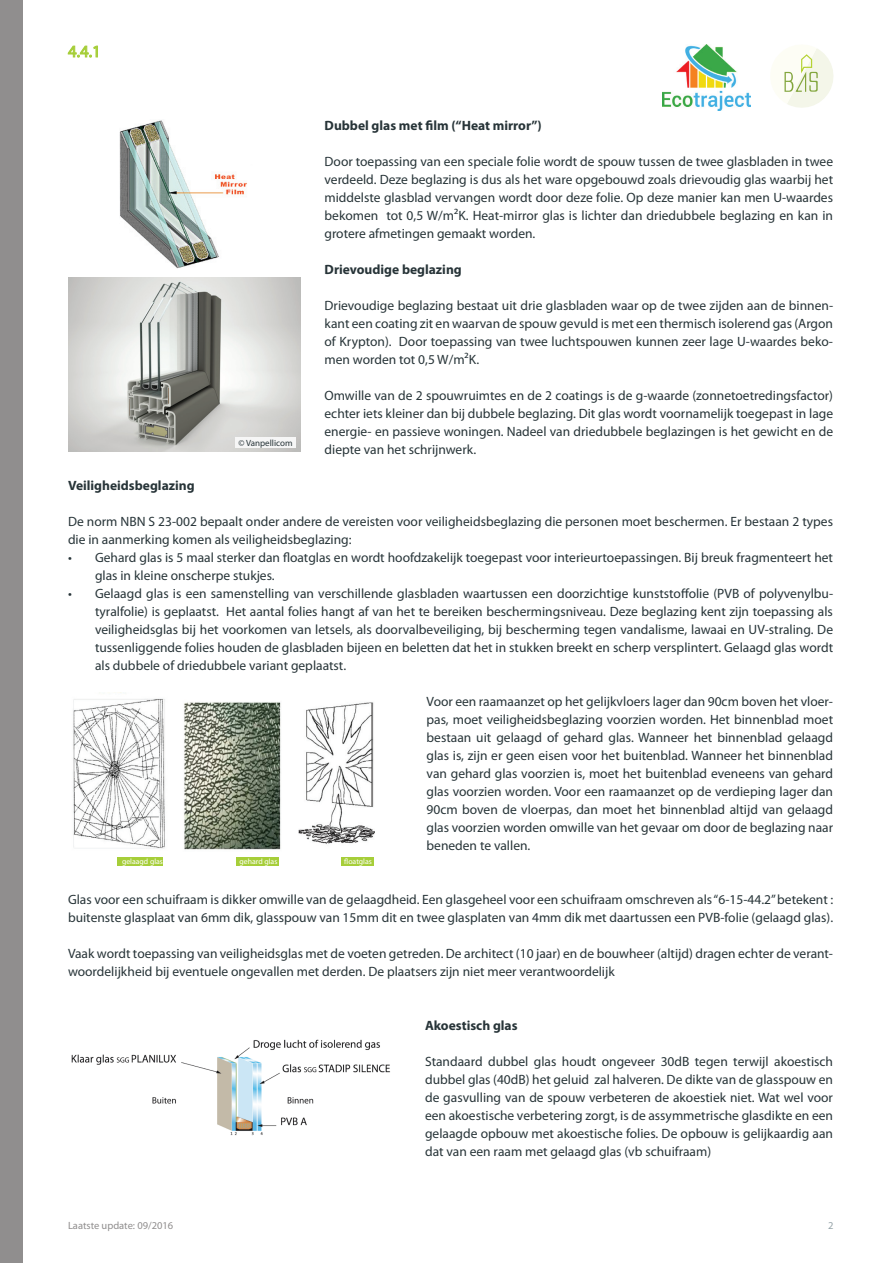
<style>
.page{position:relative;width:893px;height:1263px;background:#fff}
.page>*{position:absolute;margin:0;border:0;box-sizing:border-box;transform-origin:0 0}
.t1{font:16.8px "Myriad Pro";color:#a6ce39}
.t2{font:13.5px/18px "Myriad Pro";color:#273438;text-align:justify}
.t3{font:700 13.5px "Myriad Pro";color:#273438}
.t4{font:10.5px "Myriad Pro";color:#908e8e}
.t5{font:10.5px "Myriad Pro";color:#95a3a8}
.t6{font:9px "Myriad Pro";color:#273438}
.t7{font:7.8px "Myriad Pro";color:#fff}
</style>
<div class="page">
<svg style="left:784px;top:49px;width:50px;height:59px"></svg>
<img style="left:662px;top:44px;width:88px;height:67px">
<img style="left:68px;top:277px;width:232px;height:174px">
<div style="left:0;top:0;width:23px;height:1263px;background:#908e8e"></div>
<img style="left:119px;top:120px;width:128px;height:149px">
<img style="left:71px;top:1039px;width:319px;height:97px">
<div style="left:236px;top:437px;width:60px;height:10px;background:#f6f6f6"></div>
<img style="left:299px;top:702px;width:76px;height:142px">
<div style="left:342px;top:857px;width:32px;height:8px;background:#a6ce39"></div>
<img style="left:184px;top:702px;width:97px;height:148px">
<div style="left:236px;top:857px;width:43px;height:8px;background:#a6ce39"></div>
<div style="left:117px;top:857px;width:46px;height:8px;background:#a6ce39"></div>
<img style="left:73px;top:698px;width:92px;height:151px">
<svg style="left:68px;top:45px;width:30px;height:13px"></svg>
<p class="t1" style="left:68px;top:41px;width:34px">4.4.1</p>
<p class="t6" style="left:238px;top:437px;width:56px">© Vanpellicom</p>
<p class="t3" style="left:325px;top:116px;width:219px">Dubbel glas met film (“Heat mirror”)</p>
<p class="t2" style="left:325px;top:152px;width:510px">Door toepassing van een speciale folie wordt de spouw tussen de twee glasbladen in twee verdeeld. Deze beglazing is dus als het ware opgebouwd zoals drievoudig glas waarbij het middelste glasblad vervangen wordt door deze folie. Op deze manier kan men U-waardes bekomen tot 0,5 W/m²K. Heat-mirror glas is lichter dan driedubbele beglazing en kan in grotere afmetingen gemaakt worden.</p>
<p class="t3" style="left:325px;top:260px;width:139px">Drievoudige beglazing</p>
<p class="t2" style="left:325px;top:296px;width:510px">Drievoudige beglazing bestaat uit drie glasbladen waar op de twee zijden aan de binnen&shy;kant een coating zit en waarvan de spouw gevuld is met een thermisch isolerend gas (Argon of Krypton). Door toepassing van twee luchtspouwen kunnen zeer lage U-waardes beko&shy;men worden tot 0,5 W/m²K.</p>
<p class="t2" style="left:325px;top:386px;width:510px">Omwille van de 2 spouwruimtes en de 2 coatings is de g-waarde (zonnetoetredingsfactor) echter iets kleiner dan bij dubbele beglazing. Dit glas wordt voornamelijk toegepast in lage energie- en passieve woningen. Nadeel van driedubbele beglazingen is het gewicht en de diepte van het schrijnwerk.</p>
<p class="t3" style="left:68px;top:476px;width:128px">Veiligheidsbeglazing</p>
<p class="t2" style="left:68px;top:512px;width:766px">De norm NBN S 23-002 bepaalt onder andere de vereisten voor veiligheidsbeglazing die personen moet beschermen. Er bestaan 2 types die in aanmerking komen als veiligheidsbeglazing:</p>
<p class="t2" style="left:95px;top:548px;width:740px;text-indent:-27px">• Gehard glas is 5 maal sterker dan floatglas en wordt hoofdzakelijk toegepast voor interieurtoepassingen. Bij breuk fragmenteert het glas in kleine onscherpe stukjes.</p>
<p class="t2" style="left:95px;top:584px;width:740px;text-indent:-27px">• Gelaagd glas is een samenstelling van verschillende glasbladen waartussen een doorzichtige kunststoffolie (PVB of polyvenylbu&shy;tyralfolie) is geplaatst. Het aantal folies hangt af van het te bereiken beschermingsniveau. Deze beglazing kent zijn toepassing als veiligheidsglas bij het voorkomen van letsels, als doorvalbeveiliging, bij bescherming tegen vandalisme, lawaai en UV-straling. De tussenliggende folies houden de glasbladen bijeen en beletten dat het in stukken breekt en scherp versplintert. Gelaagd glas wordt als dubbele of driedubbele variant geplaatst.</p>
<p class="t2" style="left:427px;top:692px;width:408px">Voor een raamaanzet op het gelijkvloers lager dan 90cm boven het vloer&shy;pas, moet veiligheidsbeglazing voorzien worden. Het binnenblad moet bestaan uit gelaagd of gehard glas. Wanneer het binnenblad gelaagd glas is, zijn er geen eisen voor het buitenblad. Wanneer het binnenblad van gehard glas voorzien is, moet het buitenblad eveneens van gehard glas voorzien worden. Voor een raamaanzet op de verdieping lager dan 90cm boven de vloerpas, dan moet het binnenblad altijd van gelaagd glas voorzien worden omwille van het gevaar om door de beglazing naar beneden te vallen.</p>
<p class="t7" style="left:122px;top:856px;width:42px">gelaagd glas</p>
<p class="t7" style="left:240px;top:856px;width:39px">gehard glas</p>
<p class="t7" style="left:344px;top:856px;width:29px">floatglas</p>
<p class="t2" style="left:68px;top:890px;width:767px">Glas voor een schuifraam is dikker omwille van de gelaagdheid. Een glasgeheel voor een schuifraam omschreven als “6-15-44.2” betekent : buitenste glasplaat van 6mm dik, glasspouw van 15mm dit en twee glasplaten van 4mm dik met daartussen een PVB-folie (gelaagd glas).</p>
<p class="t2" style="left:68px;top:944px;width:767px">Vaak wordt toepassing van veiligheidsglas met de voeten getreden. De architect (10 jaar) en de bouwheer (altijd) dragen echter de verant&shy;woordelijkheid bij eventuele ongevallen met derden. De plaatsers zijn niet meer verantwoordelijk</p>
<p class="t3" style="left:425px;top:1016px;width:94px">Akoestisch glas</p>
<p class="t2" style="left:425px;top:1052px;width:409px">Standaard dubbel glas houdt ongeveer 30dB tegen terwijl akoestisch dubbel glas (40dB) het geluid zal halveren. De dikte van de glasspouw en de gasvulling van de spouw verbeteren de akoestiek niet. Wat wel voor een akoestische verbetering zorgt, is de assymmetrische glasdikte en een gelaagde opbouw met akoestische folies. De opbouw is gelijkaardig aan dat van een raam met gelaagd glas (vb schuifraam)</p>
<p class="t4" style="left:68px;top:1219px;width:107px">Laatste update: 09/2016</p>
<p class="t5" style="left:828px;top:1219px;width:7px">2</p>
</div>
